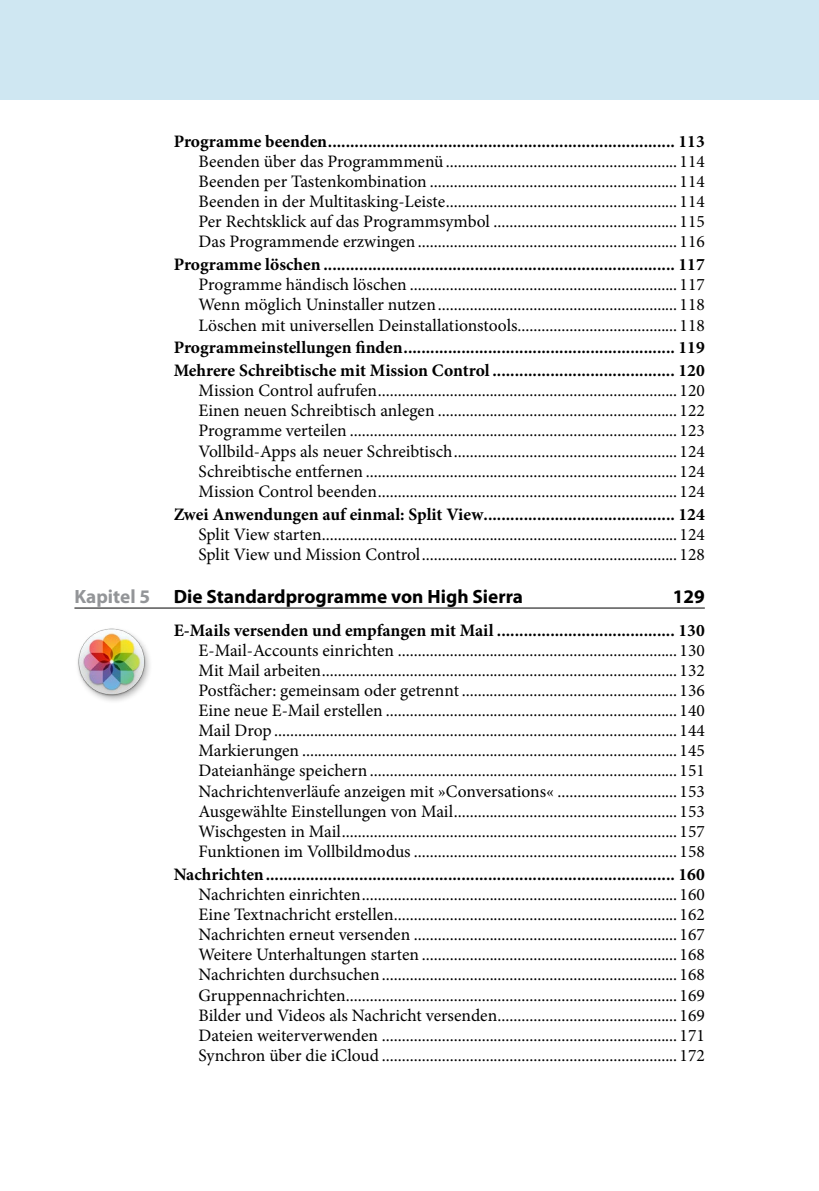
<style>
.page{position:relative;width:819px;height:1191px;background:#fff}
.page>*{position:absolute;margin:0;border:0;box-sizing:border-box;transform-origin:0 0}
.t1{font:700 19.25px "Myriad Pro";color:#000}
.t2{font:17.5px/20.1px "Minion Pro";color:#000;text-align:justify}
.t3{font:700 17.5px/22.8px "Minion Pro";color:#000}
.s1{color:#939598}
</style>
<div class="page">
<hr style="left:74px;top:608px;width:630px;height:1px;background:#000">
<div style="left:0;top:0;width:819px;height:99px;background:#cfe7f2"></div>
<div style="left:75px;top:625px;width:78px;height:79px;background:#000;opacity:.3"></div>
<img style="left:75px;top:625px;width:74px;height:73px">
<p class="t3" style="left:174px;top:129px;width:532px">Programme beenden.............................................................................. 113</p>
<p class="t2" style="left:198px;top:151px;width:507px">Beenden über das Programmmenü.......................................................... 114<br>Beenden per Tastenkombination .............................................................. 114<br>Beenden in der Multitasking-Leiste.......................................................... 114<br>Per Rechtsklick auf das Programmsymbol .............................................. 115<br>Das Programmende erzwingen................................................................. 116</p>
<p class="t3" style="left:174px;top:253px;width:532px">Programme löschen ............................................................................... 117</p>
<p class="t2" style="left:198px;top:275px;width:507px">Programme händisch löschen ................................................................... 117<br>Wenn möglich Uninstaller nutzen............................................................ 118<br>Löschen mit universellen Deinstallationstools........................................ 118</p>
<p class="t3" style="left:174px;top:336px;width:532px">Programmeinstellungen finden............................................................. 119<br>Mehrere Schreibtische mit Mission Control ......................................... 120</p>
<p class="t2" style="left:198px;top:380px;width:507px">Mission Control aufrufen........................................................................... 120<br>Einen neuen Schreibtisch anlegen ............................................................ 122<br>Programme verteilen .................................................................................. 123<br>Vollbild-Apps als neuer Schreibtisch........................................................ 124<br>Schreibtische entfernen .............................................................................. 124<br>Mission Control beenden........................................................................... 124</p>
<p class="t3" style="left:174px;top:502px;width:532px">Zwei Anwendungen auf einmal: Split View........................................... 124</p>
<p class="t2" style="left:198px;top:524px;width:507px">Split View starten......................................................................................... 124<br>Split View und Mission Control................................................................ 128</p>
<p class="t1" style="left:74px;top:584px;width:450px"><span class="s1">Kapitel 5</span> Die Standardprogramme von High Sierra</p>
<p class="t1" style="left:672px;top:584px;width:34px">129</p>
<p class="t3" style="left:174px;top:618px;width:532px">E-Mails versenden und empfangen mit Mail ........................................ 130</p>
<p class="t2" style="left:198px;top:640px;width:507px">E-Mail-Accounts einrichten ...................................................................... 130<br>Mit Mail arbeiten......................................................................................... 132<br>Postfächer: gemeinsam oder getrennt...................................................... 136<br>Eine neue E-Mail erstellen ......................................................................... 140<br>Mail Drop ..................................................................................................... 144<br>Markierungen .............................................................................................. 145<br>Dateianhänge speichern ............................................................................. 151<br>Nachrichtenverläufe anzeigen mit »Conversations« .............................. 153<br>Ausgewählte Einstellungen von Mail........................................................ 153<br>Wischgesten in Mail.................................................................................... 157<br>Funktionen im Vollbildmodus .................................................................. 158</p>
<p class="t3" style="left:174px;top:862px;width:532px">Nachrichten............................................................................................ 160</p>
<p class="t2" style="left:198px;top:884px;width:507px">Nachrichten einrichten............................................................................... 160<br>Eine Textnachricht erstellen....................................................................... 162<br>Nachrichten erneut versenden .................................................................. 167<br>Weitere Unterhaltungen starten ................................................................ 168<br>Nachrichten durchsuchen.......................................................................... 168<br>Gruppennachrichten................................................................................... 169<br>Bilder und Videos als Nachricht versenden............................................. 169<br>Dateien weiterverwenden .......................................................................... 171<br>Synchron über die iCloud .......................................................................... 172</p>
</div>
